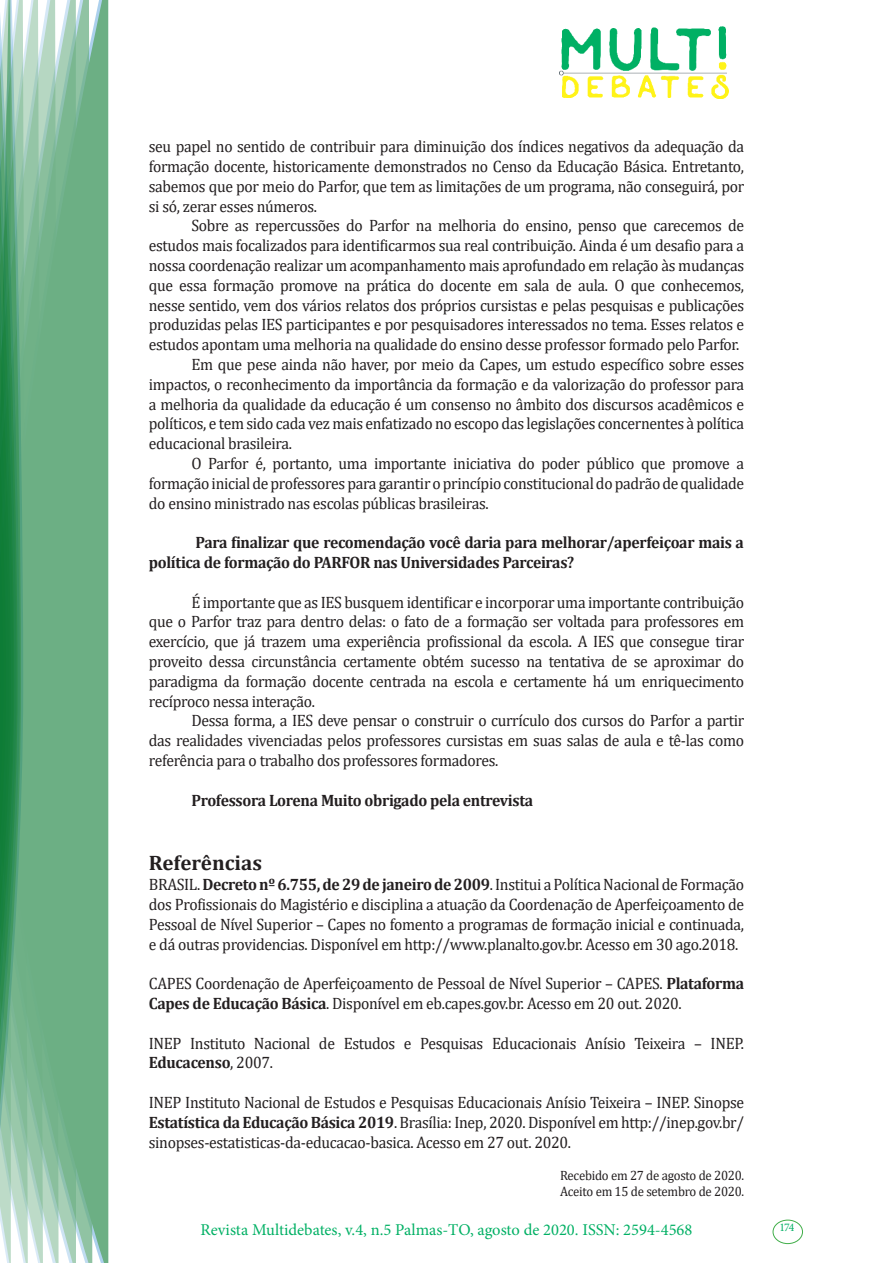
<style>
.page{position:relative;width:893px;height:1263px;background:#fff}
.page>*{position:absolute;margin:0;border:0;box-sizing:border-box;transform-origin:0 0}
.Titulo_2{font:700 21px "Cambria";color:#231f20}
.texto{font:16.5px/19.8px "Cambria";letter-spacing:-.02em;color:#231f20;text-align:justify;scale:.95 1}
.texto-2{font:700 16.5px/19.8px "Cambria";letter-spacing:-.02em;color:#231f20;scale:.95 1}
.t1{font:16.5px "Minion Pro";color:#00b064}
.texto-3{font:13.5px "Cambria";letter-spacing:-.02em;color:#231f20;scale:.95 1}
.t2{font:11.7px "Minion Pro";color:#00b064}
.s1{font-weight:700}
</style>
<div class="page">
<img style="left:559px;top:26px;width:169px;height:72px">
<div style="left:95px;top:0;width:14px;height:1263px;background:#6caf84"></div>
<svg style="left:79px;top:0;width:16px;height:1263px;background:#71b289"></svg>
<svg style="left:62px;top:0;width:17px;height:1263px;background:#75b48c"></svg>
<svg style="left:45px;top:0;width:17px;height:1263px;background:#7cb792"></svg>
<svg style="left:30px;top:0;width:15px;height:1263px;background:#80ba96"></svg>
<svg style="left:0;top:0;width:30px;height:1263px;background:#61a97f"></svg>
<div style="left:772px;top:1219px;width:31px;height:25px;border:1px solid #40ae49;border-radius:50%"></div>
<p class="texto" style="left:149px;top:136px;width:628px">seu papel no sentido de contribuir para diminuição dos índices negativos da adequação da formação docente, historicamente demonstrados no Censo da Educação Básica. Entretanto, sabemos que por meio do Parfor, que tem as limitações de um programa, não conseguirá, por si só, zerar esses números.</p>
<p class="texto" style="left:149px;top:216px;width:628px;text-indent:43px">Sobre as repercussões do Parfor na melhoria do ensino, penso que carecemos de estudos mais focalizados para identificarmos sua real contribuição. Ainda é um desafio para a nossa coordenação realizar um acompanhamento mais aprofundado em relação às mudanças que essa formação promove na prática do docente em sala de aula. O que conhecemos, nesse sentido, vem dos vários relatos dos próprios cursistas e pelas pesquisas e publicações produzidas pelas IES participantes e por pesquisadores interessados no tema. Esses relatos e estudos apontam uma melhoria na qualidade do ensino desse professor formado pelo Parfor.</p>
<p class="texto" style="left:149px;top:354px;width:628px;text-indent:43px">Em que pese ainda não haver, por meio da Capes, um estudo específico sobre esses impactos, o reconhecimento da importância da formação e da valorização do professor para a melhoria da qualidade da educação é um consenso no âmbito dos discursos acadêmicos e políticos, e tem sido cada vez mais enfatizado no escopo das legislações concernentes à política educacional brasileira.</p>
<p class="texto" style="left:149px;top:453px;width:628px;text-indent:43px">O Parfor é, portanto, uma importante iniciativa do poder público que promove a formação inicial de professores para garantir o princípio constitucional do padrão de qualidade do ensino ministrado nas escolas públicas brasileiras.</p>
<p class="texto-2" style="left:149px;top:532px;width:628px;text-indent:47px">Para finalizar que recomendação você daria para melhorar/aperfeiçoar mais a política de formação do PARFOR nas Universidades Parceiras?</p>
<p class="texto" style="left:149px;top:592px;width:628px;text-indent:43px">É importante que as IES busquem identificar e incorporar uma importante contribuição que o Parfor traz para dentro delas: o fato de a formação ser voltada para professores em exercício, que já trazem uma experiência profissional da escola. A IES que consegue tirar proveito dessa circunstância certamente obtém sucesso na tentativa de se aproximar do paradigma da formação docente centrada na escola e certamente há um enriquecimento recíproco nessa interação.</p>
<p class="texto" style="left:149px;top:711px;width:628px;text-indent:43px">Dessa forma, a IES deve pensar o construir o currículo dos cursos do Parfor a partir das realidades vivenciadas pelos professores cursistas em suas salas de aula e tê-las como referência para o trabalho dos professores formadores.</p>
<p class="texto-2" style="left:191px;top:789px;width:361px">Professora Lorena Muito obrigado pela entrevista</p>
<p class="Titulo_2" style="left:149px;top:848px;width:115px">Referências</p>
<p class="texto" style="left:149px;top:874px;width:628px">BRASIL. <span class="s1">Decreto nº 6.755, de 29 de janeiro de 2009</span>. Institui a Política Nacional de Formação dos Profissionais do Magistério e disciplina a atuação da Coordenação de Aperfeiçoamento de Pessoal de Nível Superior – Capes no fomento a programas de formação inicial e continuada, e dá outras providencias. Disponível em http://www.planalto.gov.br. Acesso em 30 ago.2018.</p>
<p class="texto" style="left:149px;top:973px;width:628px">CAPES Coordenação de Aperfeiçoamento de Pessoal de Nível Superior – CAPES. <span class="s1">Plataforma<br>Capes de Educação Básica</span>. Disponível em eb.capes.gov.br. Acesso em 20 out. 2020.</p>
<p class="texto" style="left:149px;top:1033px;width:628px">INEP Instituto Nacional de Estudos e Pesquisas Educacionais Anísio Teixeira – INEP.<br><span class="s1">Educacenso</span>, 2007.</p>
<p class="texto" style="left:149px;top:1092px;width:628px">INEP Instituto Nacional de Estudos e Pesquisas Educacionais Anísio Teixeira – INEP. Sinopse <span class="s1">Estatística da Educação Básica 2019</span>. Brasília: Inep, 2020. Disponível em http://inep.gov.br/ sinopses-estatisticas-da-educacao-basica. Acesso em 27 out. 2020.</p>
<p class="texto-3" style="left:560px;top:1167px;width:195px">Recebido em 27 de agosto de 2020.</p>
<p class="texto-3" style="left:560px;top:1184px;width:195px">Aceito em 15 de setembro de 2020.</p>
<p class="t1" style="left:200px;top:1218px;width:493px">Revista Multidebates, v.4, n.5 Palmas-TO, agosto de 2020. ISSN: 2594-4568</p>
<p class="t2" style="left:779px;top:1219px;width:16px">174</p>
</div>
